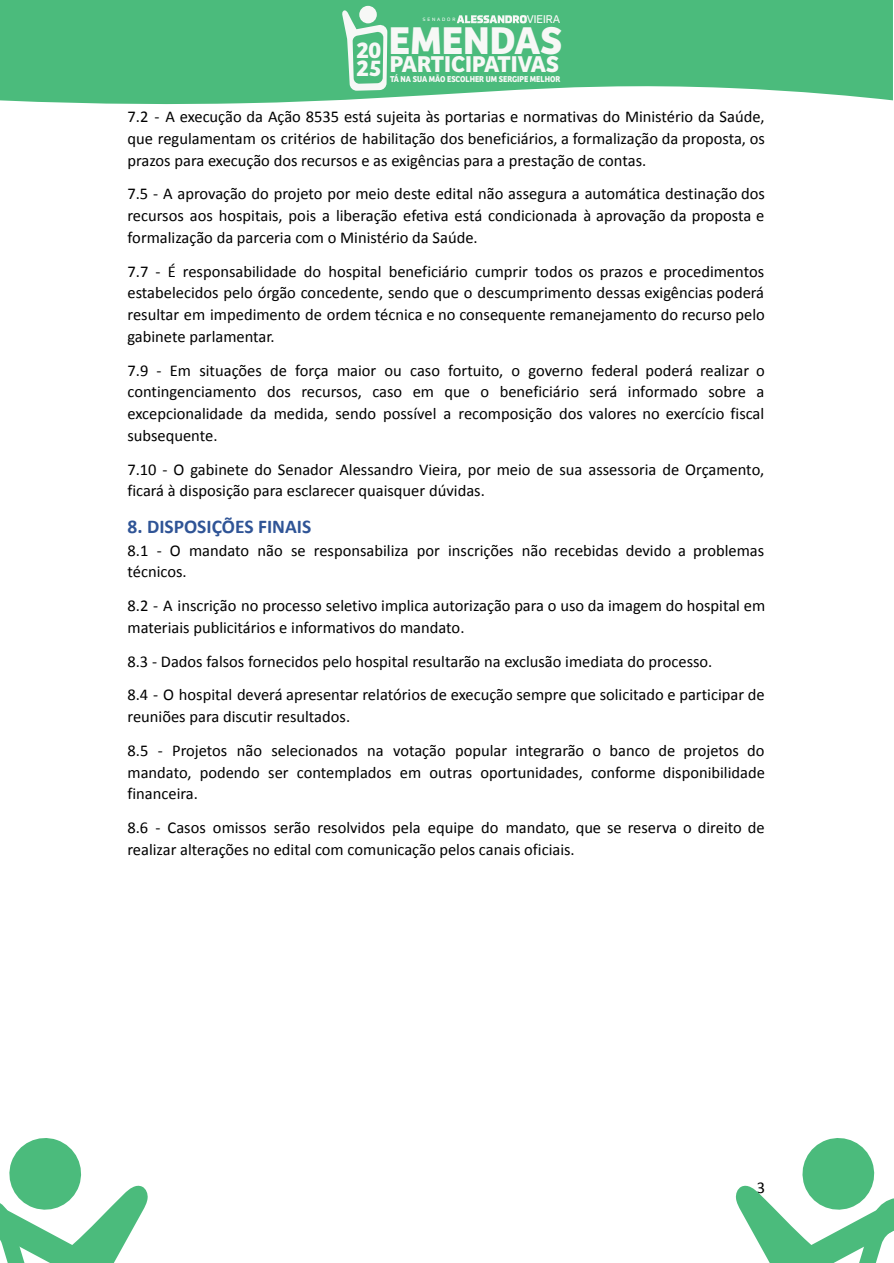
<style>
.page{position:relative;width:894px;height:1263px;background:#fff}
.page>*{position:absolute;margin:0;border:0;box-sizing:border-box;transform-origin:0 0}
.t1{font:700 40.2px "Bree";color:#f7f8f6}
.t2{font:700 23.7px/17.9px "Bree";color:#f7f8f6}
.t3{font:700 19.5px "Calibri";color:#2f5496}
.t4{font:16.5px/21.8px "Calibri";color:#000}
.t5{font:10.8px "Prometo";color:#f7f8f6}
.t6{font:700 8.85px "Bree";color:#f7f8f6;scale:.91 1}
.t7{font:4.65px "Prometo";letter-spacing:.4em;color:#f7f8f6}
</style>
<div class="page">
<svg style="left:0;top:0;width:893px;height:105px;background:#5bc188"></svg>
<div style="left:359px;top:6px;width:18px;height:18px;background:#f7f8f6;border-radius:50%"></div>
<svg style="left:342px;top:10px;width:45px;height:81px"></svg>
<svg style="left:457px;top:15px;width:70px;height:8px"></svg>
<svg style="left:0;top:1138px;width:148px;height:125px"></svg>
<svg style="left:736px;top:1138px;width:158px;height:125px"></svg>
<h2 class="t2" style="left:357px;top:39px;width:26px">20<br>25</h2>
<p class="t7" style="left:423px;top:17px;width:34px">SENADOR</p>
<p class="t5" style="left:527px;top:13px;width:35px">VIEIRA</p>
<h1 class="t1" style="left:389px;top:9px;width:175px">EMENDAS</h1>
<h2 class="t2" style="left:390px;top:53px;width:171px">PARTICIPATIVAS</h2>
<p class="t6" style="left:390px;top:72px;width:189px">TÁ NA SUA MÃO ESCOLHER UM SERGIPE MELHOR</p>
<p class="t4" style="left:127px;top:106px;width:639px;text-align:justify">7.2 - A execução da Ação 8535 está sujeita às portarias e normativas do Ministério da Saúde, que regulamentam os critérios de habilitação dos beneficiários, a formalização da proposta, os prazos para execução dos recursos e as exigências para a prestação de contas.</p>
<p class="t4" style="left:127px;top:183px;width:639px;text-align:justify">7.5 - A aprovação do projeto por meio deste edital não assegura a automática destinação dos recursos aos hospitais, pois a liberação efetiva está condicionada à aprovação da proposta e formalização da parceria com o Ministério da Saúde.</p>
<p class="t4" style="left:128px;top:260px;width:639px;text-align:justify">7.7 - É responsabilidade do hospital beneficiário cumprir todos os prazos e procedimentos estabelecidos pelo órgão concedente, sendo que o descumprimento dessas exigências poderá resultar em impedimento de ordem técnica e no consequente remanejamento do recurso pelo gabinete parlamentar.</p>
<p class="t4" style="left:127px;top:359px;width:639px;text-align:justify">7.9 - Em situações de força maior ou caso fortuito, o governo federal poderá realizar o contingenciamento dos recursos, caso em que o beneficiário será informado sobre a excepcionalidade da medida, sendo possível a recomposição dos valores no exercício fiscal subsequente.</p>
<p class="t4" style="left:127px;top:458px;width:638px">7.10 - O gabinete do Senador Alessandro Vieira, por meio de sua assessoria de Orçamento, ficará à disposição para esclarecer quaisquer dúvidas.</p>
<p class="t3" style="left:128px;top:516px;width:185px">8. DISPOSIÇÕES FINAIS</p>
<p class="t4" style="left:128px;top:539px;width:638px">8.1 - O mandato não se responsabiliza por inscrições não recebidas devido a problemas técnicos.</p>
<p class="t4" style="left:128px;top:595px;width:639px">8.2 - A inscrição no processo seletivo implica autorização para o uso da imagem do hospital em materiais publicitários e informativos do mandato.</p>
<p class="t4" style="left:127px;top:644px;width:639px;line-height:33.8px">8.3 - Dados falsos fornecidos pelo hospital resultarão na exclusão imediata do processo.<br>8.4 - O hospital deverá apresentar relatórios de execução sempre que solicitado e participar de</p>
<p class="t4" style="left:128px;top:700px;width:639px;line-height:33.8px">reuniões para discutir resultados.<br>8.5 - Projetos não selecionados na votação popular integrarão o banco de projetos do</p>
<p class="t4" style="left:127px;top:761px;width:639px">mandato, podendo ser contemplados em outras oportunidades, conforme disponibilidade financeira.</p>
<p class="t4" style="left:127px;top:817px;width:639px">8.6 - Casos omissos serão resolvidos pela equipe do mandato, que se reserva o direito de realizar alterações no edital com comunicação pelos canais oficiais.</p>
<p class="t4" style="left:757px;top:1176px;width:10px">3</p>
</div>
